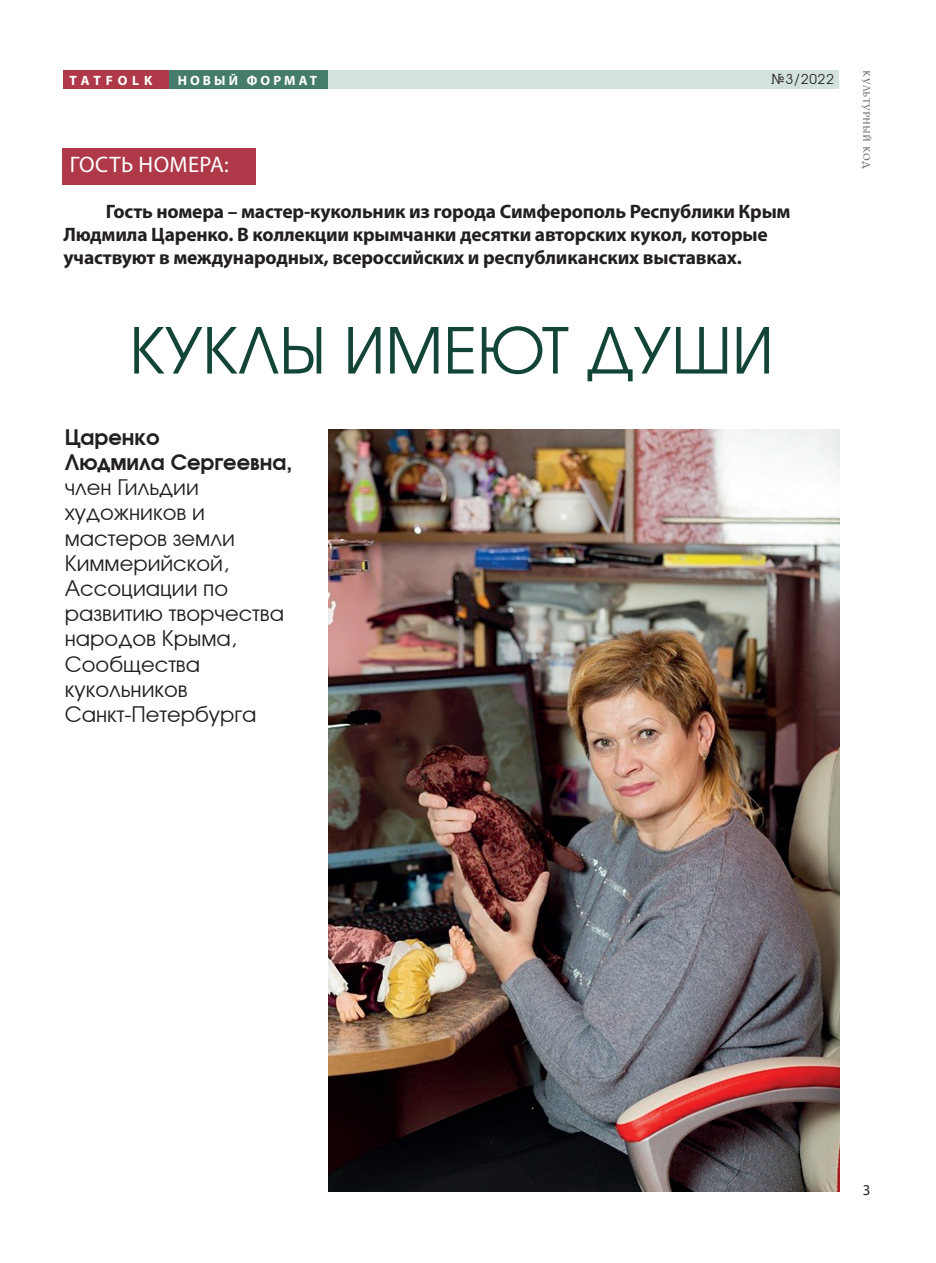
<style>
.page{position:relative;width:936px;height:1263px;background:#fff}
.page>*{position:absolute;margin:0;border:0;box-sizing:border-box;transform-origin:0 0}
.t1{font:63px "Gothic Eurasian";color:#124538}
.t2{font:22.5px "TT Myriad Pro";letter-spacing:.02em;color:#fff}
.t3{font:21px/25.2px "Gothic Eurasian";color:#231f20}
.t4{font:700 21px/25.2px "Gothic Eurasian";color:#231f20}
.t5{font:700 19.5px/23px "TT Myriad Pro";letter-spacing:-.01em;color:#231f20}
.t6{font:15px "TT Myriad Pro";color:#231f20}
.t7{font:700 13.5px "TT Myriad Pro";letter-spacing:.23em;color:#fff}
.t8{font:700 13.5px "TT Myriad Pro";letter-spacing:.36em;color:#fff}
.t9{font:13.5px "Gothic Eurasian";color:#231f20}
.t10{font:9px "TT Lidia";letter-spacing:.03em;color:#231f20}
</style>
<div class="page">
<div style="left:163px;top:70px;width:643px;height:19px;background:#457c6b"></div>
<div style="left:63px;top:70px;width:105px;height:19px;background:#af3948"></div>
<div style="left:328px;top:70px;width:511px;height:19px;background:#d4e2dd"></div>
<img style="left:328px;top:429px;width:511px;height:763px">
<div style="left:62px;top:148px;width:194px;height:36px;background:#af3948"></div>
<p class="t8" style="left:70px;top:71px;width:84px">TATFOLK</p>
<p class="t7" style="left:178px;top:71px;width:141px">НОВЫЙ ФОРМАТ</p>
<p class="t9" style="left:771px;top:71px;width:64px">№3/2022</p>
<p class="t10" style="left:871px;top:70px;width:100px;rotate:90deg">КУЛЬТУРНЫЙ КОД</p>
<p class="t2" style="left:70px;top:150px;width:161px">ГОСТЬ НОМЕРА:</p>
<p class="t5" style="left:63px;top:200px;width:728px;text-indent:43px">Гость номера – мастер-кукольник из города Симферополь Республики Крым<br>Людмила Царенко. В коллекции крымчанки десятки авторских кукол, которые участвуют в международных, всероссийских и республиканских выставках.</p>
<h1 class="t1" style="left:129px;top:313px;width:645px">КУКЛЫ ИМЕЮТ ДУШИ</h1>
<p class="t4" style="left:65px;top:424px;width:229px">Царенко<br>Людмила Сергеевна,</p>
<p class="t3" style="left:65px;top:475px;width:221px">член Гильдии художников и мастеров земли<br>Киммерийской,<br>Ассоциации по развитию творчества народов Крыма,<br>Сообщества кукольников<br>Санкт-Петербурга</p>
<p class="t6" style="left:862px;top:1181px;width:9px">3</p>
</div>
